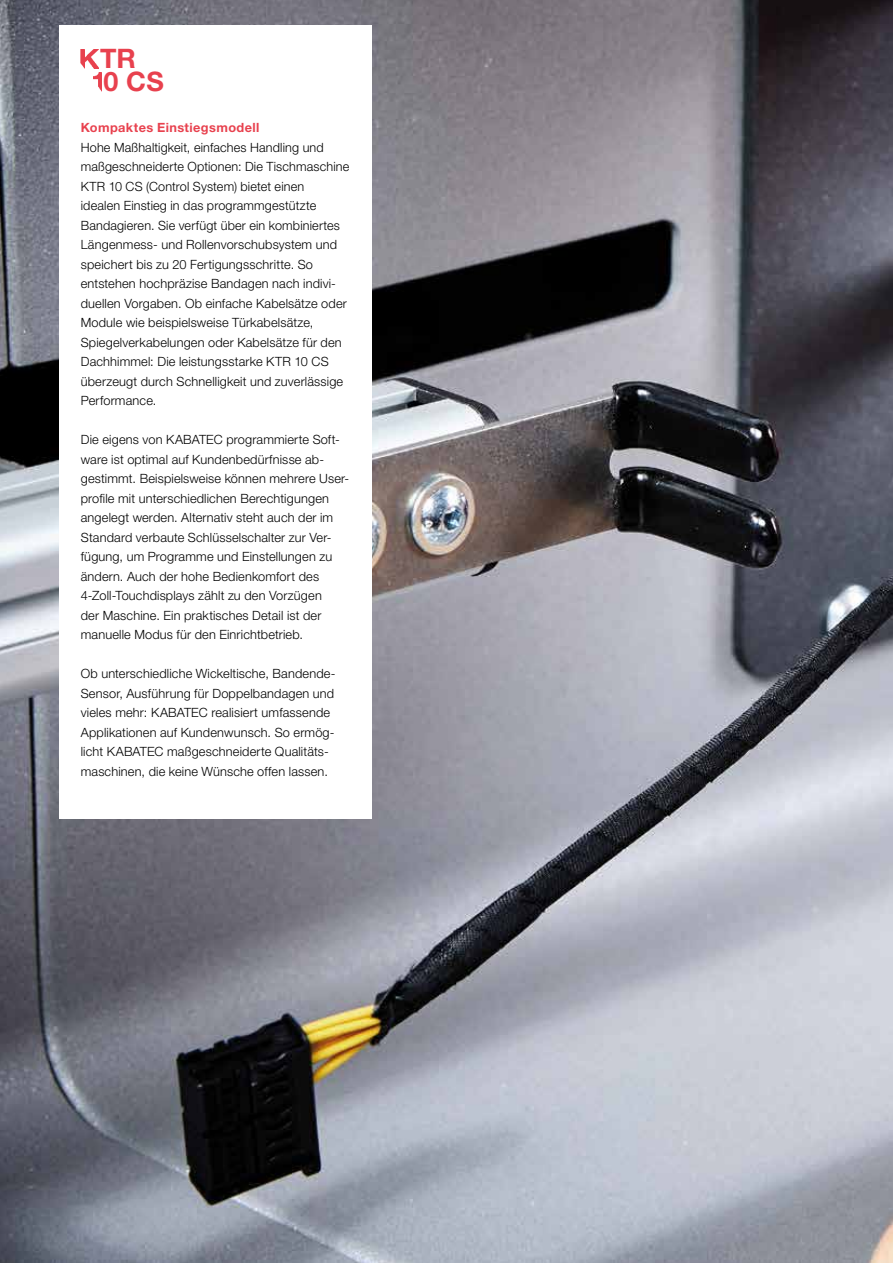
<style>
.page{position:relative;width:893px;height:1263px;background:#fff}
.page>*{position:absolute;margin:0;border:0;box-sizing:border-box;transform-origin:0 0}
.t1{font:700 26.85px/23px "Helvetica Neue LT Std";color:#e8414e}
.t2{font:300 12.75px/19.5px "Helvetica Neue LT Std";letter-spacing:.015em;color:#000}
.t3{font:700 12.75px "Helvetica Neue LT Std";letter-spacing:.03em;color:#e8414e}
</style>
<div class="page">
<img style="left:0;top:0;width:893px;height:1263px">
<div style="left:60px;top:26px;width:312px;height:792px;background:#fff"></div>
<img style="left:81px;top:49px;width:18px;height:19px">
<img style="left:93px;top:73px;width:9px;height:19px">
<h1 class="t1" style="left:100px;top:47px;width:65px">TR<br>0 CS</h1>
<p class="t3" style="left:81px;top:120px;width:180px">Kompaktes Einstiegsmodell</p>
<p class="t2" style="left:81px;top:137px;width:270px">Hohe Maßhaltigkeit, einfaches Handling und maßgeschneiderte Optionen: Die Tischmaschine KTR 10 CS (Control System) bietet einen<br>idealen Einstieg in das programmgestützte Bandagieren. Sie verfügt über ein kombiniertes Längenmess- und Rollenvorschubsystem und speichert bis zu 20 Fertigungsschritte. So entstehen hochpräzise Bandagen nach indivi&shy;duellen Vorgaben. Ob einfache Kabelsätze oder Module wie beispielsweise Türkabelsätze, Spiegelverkabelungen oder Kabelsätze für den Dachhimmel: Die leistungsstarke KTR 10 CS überzeugt durch Schnelligkeit und zuverlässige Performance.</p>
<p class="t2" style="left:81px;top:430px;width:270px">Die eigens von KABATEC programmierte Soft&shy;ware ist optimal auf Kundenbedürfnisse ab&shy;gestimmt. Beispielsweise können mehrere User&shy;profile mit unterschiedlichen Berechtigungen angelegt werden. Alternativ steht auch der im Standard verbaute Schlüsselschalter zur Ver&shy;fügung, um Programme und Einstellungen zu ändern. Auch der hohe Bedienkomfort des 4-Zoll-Touchdisplays zählt zu den Vorzügen<br>der Maschine. Ein praktisches Detail ist der manuelle Modus für den Einrichtbetrieb.</p>
<p class="t2" style="left:81px;top:664px;width:256px">Ob unterschiedliche Wickeltische, Bandende-Sensor, Ausführung für Doppelbandagen und vieles mehr: KABATEC realisiert umfassende Applikationen auf Kundenwunsch. So ermög&shy;licht KABATEC maßgeschneiderte Qualitäts&shy;maschinen, die keine Wünsche offen lassen.</p>
</div>
